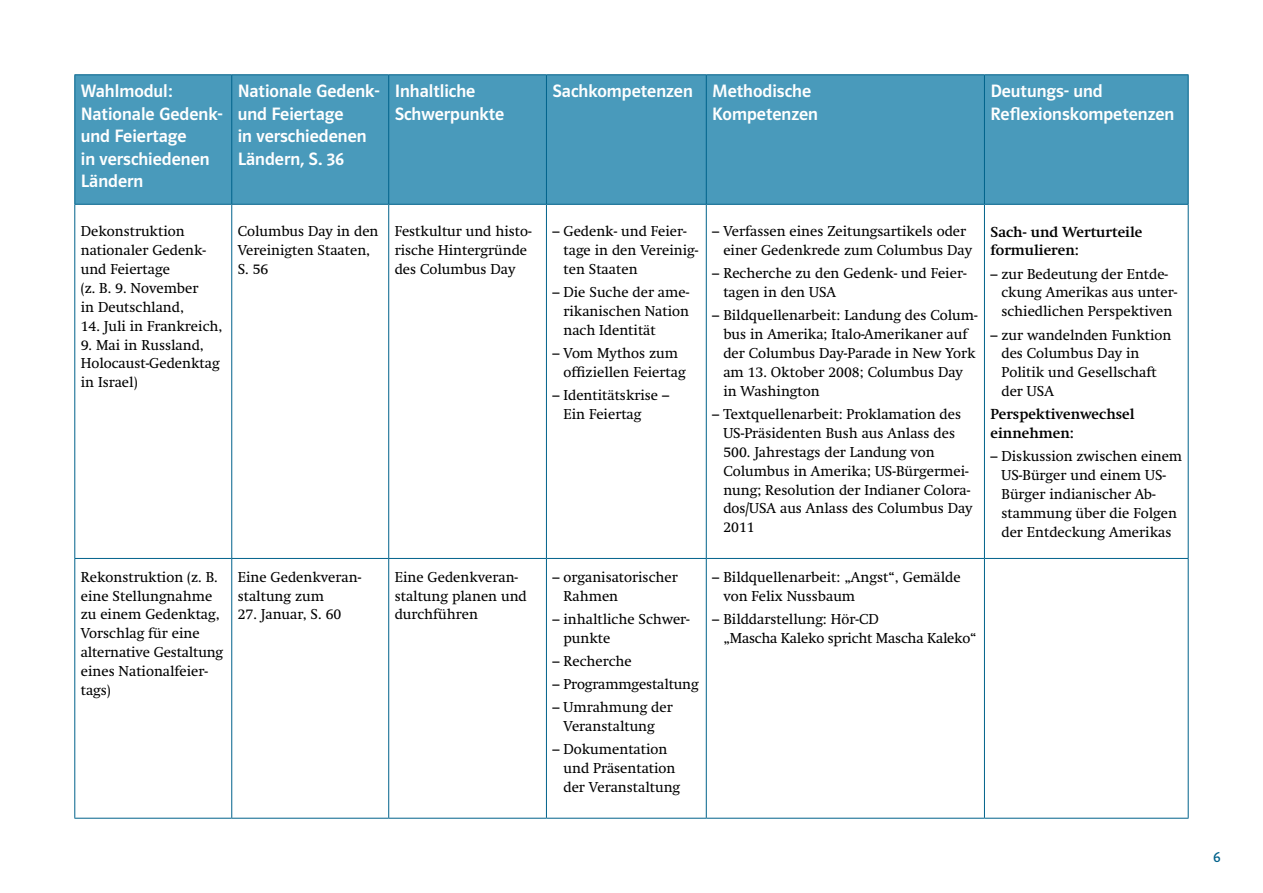
<style>
.page{position:relative;width:1263px;height:893px;background:#fff}
.page>*{position:absolute;margin:0;border:0;box-sizing:border-box;transform-origin:0 0}
.t1{font:18px/22.5px "Polo ST11 K Krftg";color:#fff}
.t2{font:15px "Polo ST11 K Buch";color:#00628b}
.t3{font:14.25px/18.9px "Klett Swift";color:#000}
.t4{font:700 14.25px/18.9px "Klett Swift";color:#000}
</style>
<div class="page">
<div style="left:75px;top:75px;width:1113px;height:129px;background:#499abb"></div>
<svg style="left:75px;top:205px;width:313px;height:613px"></svg>
<hr style="left:546px;top:75px;width:1px;height:129px;background:#00628b">
<hr style="left:706px;top:75px;width:1px;height:129px;background:#00628b">
<hr style="left:984px;top:75px;width:1px;height:129px;background:#00628b">
<hr style="left:388px;top:205px;width:1px;height:353px;background:#00628b">
<hr style="left:546px;top:205px;width:1px;height:353px;background:#00628b">
<hr style="left:706px;top:205px;width:1px;height:353px;background:#00628b">
<hr style="left:984px;top:205px;width:1px;height:353px;background:#00628b">
<hr style="left:388px;top:559px;width:1px;height:259px;background:#00628b">
<hr style="left:546px;top:559px;width:1px;height:259px;background:#00628b">
<hr style="left:706px;top:559px;width:1px;height:259px;background:#00628b">
<hr style="left:984px;top:559px;width:1px;height:259px;background:#00628b">
<hr style="left:388px;top:75px;width:1px;height:129px;background:#00628b">
<hr style="left:74px;top:75px;width:1px;height:129px;background:#00628b">
<hr style="left:231px;top:75px;width:1px;height:129px;background:#00628b">
<hr style="left:1188px;top:75px;width:1px;height:129px;background:#00628b">
<hr style="left:74px;top:74px;width:158px;height:1px;background:#00628b">
<hr style="left:232px;top:74px;width:157px;height:1px;background:#00628b">
<hr style="left:389px;top:74px;width:157px;height:1px;background:#00628b">
<hr style="left:546px;top:74px;width:160px;height:1px;background:#00628b">
<hr style="left:706px;top:74px;width:278px;height:1px;background:#00628b">
<hr style="left:984px;top:74px;width:204px;height:1px;background:#00628b">
<hr style="left:232px;top:818px;width:157px;height:1px;background:#00628b">
<hr style="left:389px;top:818px;width:157px;height:1px;background:#00628b">
<hr style="left:546px;top:818px;width:160px;height:1px;background:#00628b">
<hr style="left:706px;top:818px;width:278px;height:1px;background:#00628b">
<hr style="left:984px;top:818px;width:204px;height:1px;background:#00628b">
<hr style="left:74px;top:204px;width:158px;height:1px;background:#00628b">
<hr style="left:232px;top:204px;width:157px;height:1px;background:#00628b">
<hr style="left:389px;top:204px;width:157px;height:1px;background:#00628b">
<hr style="left:546px;top:204px;width:160px;height:1px;background:#00628b">
<hr style="left:706px;top:204px;width:278px;height:1px;background:#00628b">
<hr style="left:984px;top:204px;width:204px;height:1px;background:#00628b">
<hr style="left:1188px;top:205px;width:1px;height:353px;background:#00628b">
<hr style="left:74px;top:558px;width:158px;height:1px;background:#00628b">
<hr style="left:74px;top:559px;width:1px;height:259px;background:#00628b">
<hr style="left:232px;top:558px;width:157px;height:1px;background:#00628b">
<hr style="left:231px;top:559px;width:1px;height:259px;background:#00628b">
<hr style="left:389px;top:558px;width:157px;height:1px;background:#00628b">
<hr style="left:546px;top:558px;width:160px;height:1px;background:#00628b">
<hr style="left:706px;top:558px;width:278px;height:1px;background:#00628b">
<hr style="left:984px;top:558px;width:204px;height:1px;background:#00628b">
<hr style="left:1188px;top:559px;width:1px;height:259px;background:#00628b">
<hr style="left:74px;top:818px;width:158px;height:1px;background:#00628b">
<hr style="left:74px;top:205px;width:1px;height:353px;background:#00628b">
<hr style="left:231px;top:205px;width:1px;height:353px;background:#00628b">
<p class="t1" style="left:81px;top:80px;width:143px">Wahlmodul:<br>Nationale Gedenk&shy;und Feiertage<br>in verschiedenen<br>Ländern</p>
<p class="t1" style="left:238px;top:80px;width:143px">Nationale Gedenk&shy;und Feiertage<br>in verschiedenen<br>Ländern, S. 36</p>
<p class="t1" style="left:395px;top:80px;width:111px">Inhaltliche<br>Schwerpunkte</p>
<p class="t1" style="left:712px;top:80px;width:107px;text-indent:-160px">Sachkompetenzen Methodische<br>Kompetenzen</p>
<p class="t1" style="left:990px;top:80px;width:185px">Deutungs- und<br>Reflexionskompetenzen</p>
<p class="t3" style="left:81px;top:222px;width:127px">Dekonstruktion nationaler Gedenk&shy;und Feiertage<br>(z. B. 9. November in Deutschland,</p>
<p class="t3" style="left:81px;top:316px;width:143px">14. Juli in Frankreich,</p>
<p class="t3" style="left:81px;top:335px;width:140px">9. Mai in Russland,<br>Holocaust-Gedenktag in Israel)</p>
<p class="t3" style="left:723px;top:222px;width:250px;text-indent:-11px">– Verfassen eines Zeitungsartikels oder einer Gedenkrede zum Columbus Day</p>
<p class="t3" style="left:723px;top:264px;width:245px;text-indent:-11px">– Recherche zu den Gedenk- und Feier&shy;tagen in den USA</p>
<p class="t3" style="left:723px;top:306px;width:256px;text-indent:-11px">– Bildquellenarbeit: Landung des Colum&shy;bus in Amerika; Italo-Amerikaner auf der Columbus Day-Parade in New York am 13. Oktober 2008; Columbus Day in Washington</p>
<p class="t3" style="left:723px;top:405px;width:251px;text-indent:-11px">– Textquellenarbeit: Proklamation des<br>US-Präsidenten Bush aus Anlass des<br>500. Jahrestags der Landung von<br>Columbus in Amerika; US-Bürgermei&shy;nung; Resolution der Indianer Colora&shy;dos/USA aus Anlass des Columbus Day<br>2011</p>
<p class="t3" style="left:238px;top:222px;width:142px">Columbus Day in den<br>Vereinigten Staaten,<br>S. 56</p>
<p class="t3" style="left:395px;top:222px;width:138px">Festkultur und histo&shy;rische Hintergründe des Columbus Day</p>
<p class="t3" style="left:563px;top:222px;width:136px;text-indent:-11px">– Gedenk- und Feier&shy;tage in den Vereinig&shy;ten Staaten</p>
<p class="t3" style="left:563px;top:283px;width:127px;text-align:justify;text-indent:-11px">– Die Suche der ame&shy;rikanischen Nation nach Identität</p>
<p class="t3" style="left:563px;top:344px;width:124px;text-indent:-11px">– Vom Mythos zum offiziellen Feiertag</p>
<p class="t3" style="left:563px;top:386px;width:107px;text-indent:-11px">– Identitätskrise –<br>Ein Feiertag</p>
<p class="t4" style="left:990px;top:222px;width:153px">Sach- und Werturteile formulieren:</p>
<p class="t3" style="left:1001px;top:264px;width:177px;text-indent:-11px">– zur Bedeutung der Entde&shy;ckung Amerikas aus unter&shy;schiedlichen Perspektiven</p>
<p class="t3" style="left:1001px;top:325px;width:171px;text-indent:-11px">– zur wandelnden Funktion des Columbus Day in<br>Politik und Gesellschaft der USA</p>
<p class="t4" style="left:990px;top:405px;width:146px">Perspektivenwechsel einnehmen:</p>
<p class="t3" style="left:1001px;top:447px;width:182px;text-indent:-11px">– Diskussion zwischen einem<br>US-Bürger und einem US-<br>Bürger indianischer Ab&shy;stammung über die Folgen der Entdeckung Amerikas</p>
<p class="t3" style="left:81px;top:567px;width:144px">Rekonstruktion (z. B. eine Stellungnahme zu einem Gedenktag,<br>Vorschlag für eine alternative Gestaltung eines Nationalfeier&shy;tags)</p>
<p class="t3" style="left:238px;top:567px;width:125px">Eine Gedenkveran&shy;staltung zum</p>
<p class="t3" style="left:238px;top:605px;width:105px">27. Januar, S. 60</p>
<p class="t3" style="left:395px;top:567px;width:134px">Eine Gedenkveran&shy;staltung planen und durchführen</p>
<p class="t3" style="left:563px;top:567px;width:116px;text-indent:-11px">– organisatorischer<br>Rahmen</p>
<p class="t3" style="left:563px;top:609px;width:128px;text-indent:-11px">– inhaltliche Schwer&shy;punkte</p>
<p class="t3" style="left:552px;top:651px;width:81px">– Recherche</p>
<p class="t3" style="left:552px;top:675px;width:148px">– Programmgestaltung</p>
<p class="t3" style="left:552px;top:698px;width:122px;text-align:center">– Umrahmung der<br>Veranstaltung</p>
<p class="t3" style="left:563px;top:740px;width:118px;text-indent:-11px">– Dokumentation und Präsentation der Veranstaltung</p>
<p class="t3" style="left:723px;top:567px;width:239px;text-indent:-11px">– Bildquellenarbeit: „Angst“, Gemälde von Felix Nussbaum</p>
<p class="t3" style="left:723px;top:609px;width:255px;text-indent:-11px">– Bilddarstellung: Hör-CD<br>„Mascha Kaleko spricht Mascha Kaleko“</p>
<p class="t2" style="left:1213px;top:849px;width:9px">6</p>
</div>
